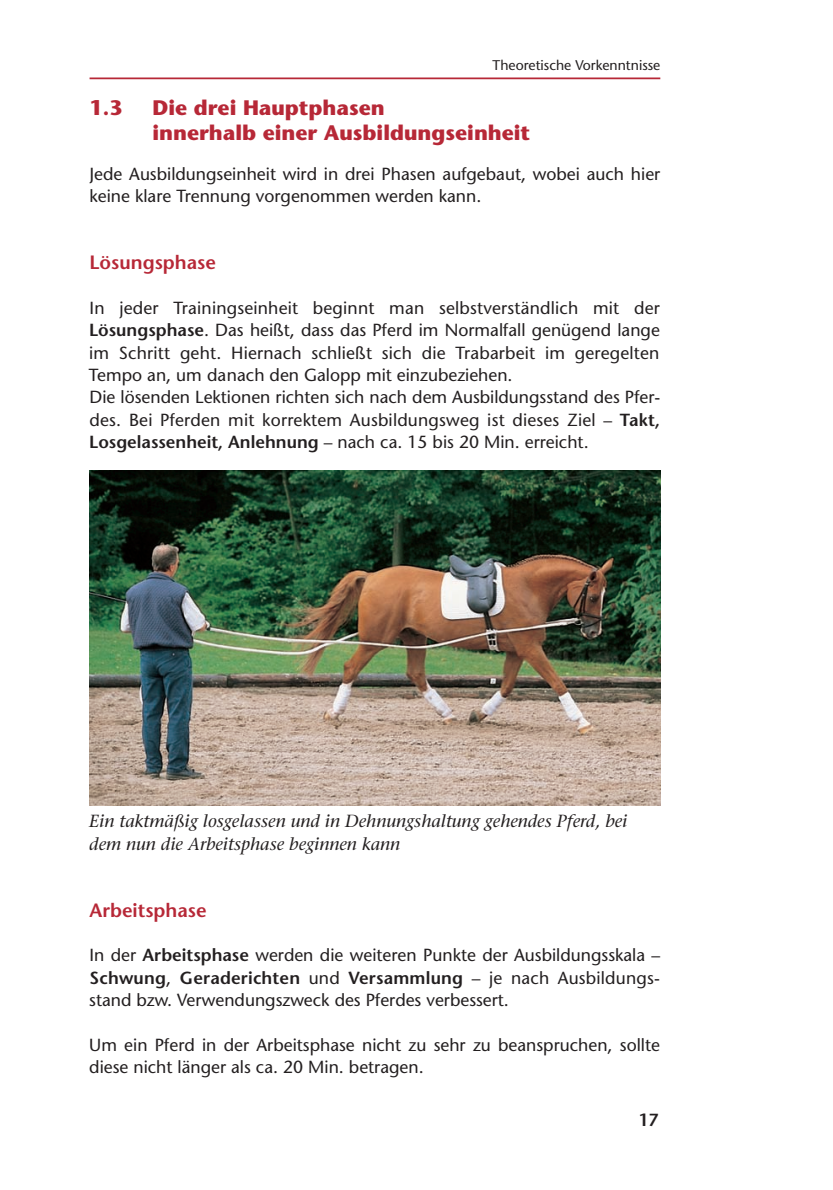
<style>
.page{position:relative;width:833px;height:1190px;background:#fff}
.page>*{position:absolute;margin:0;border:0;box-sizing:border-box;transform-origin:0 0}
.t1{font:700 21px/24.8px "Stone Sans";color:#b72837}
.t2{font:600 19.25px "Stone Sans";color:#b72837}
.t3{font:17.5px/22.4px "Stone Sans";color:#231f20}
.t4{font:italic 17.5px/22.4px "Stone Serif";color:#231f20}
.t5{font:600 17.5px "Stone Sans";color:#231f20}
.t6{font:14px "Stone Sans";color:#231f20}
.s1{font-weight:600}
</style>
<div class="page">
<hr style="left:90px;top:77px;width:570px;height:2px;background:#b72837">
<img style="left:90px;top:470px;width:570px;height:335px">
<p class="t6" style="left:492px;top:60px;width:169px">Theoretische Vorkenntnisse</p>
<p class="t1" style="left:90px;top:97px;width:35px">1.3</p>
<p class="t1" style="left:153px;top:97px;width:379px">Die drei Hauptphasen<br>innerhalb einer Ausbildungseinheit</p>
<p class="t3" style="left:90px;top:164px;width:572px">Jede Ausbildungseinheit wird in drei Phasen aufgebaut, wobei auch hier keine klare Trennung vorgenommen werden kann.</p>
<p class="t2" style="left:90px;top:255px;width:128px">Lösungsphase</p>
<p class="t3" style="left:89px;top:298px;width:573px">In jeder Trainingseinheit beginnt man selbstverständlich mit der <span class="s1">Lösungsphase</span>. Das heißt, dass das Pferd im Normalfall genügend lange im Schritt geht. Hiernach schließt sich die Trabarbeit im geregelten Tempo an, um danach den Galopp mit einzubeziehen.<br>Die lösenden Lektionen richten sich nach dem Ausbildungsstand des Pfer&shy;des. Bei Pferden mit korrektem Ausbildungsweg ist dieses Ziel – <span class="s1">Takt, Losgelassenheit, Anlehnung</span> – nach ca. 15 bis 20 Min. erreicht.</p>
<p class="t4" style="left:89px;top:812px;width:539px">Ein taktmäßig losgelassen und in Dehnungshaltung gehendes Pferd, bei dem nun die Arbeitsphase beginnen kann</p>
<p class="t2" style="left:90px;top:902px;width:118px">Arbeitsphase</p>
<p class="t3" style="left:89px;top:946px;width:572px;text-align:justify">In der <span class="s1">Arbeitsphase</span> werden die weiteren Punkte der Ausbildungsskala – <span class="s1">Schwung</span>, <span class="s1">Geraderichten</span> und <span class="s1">Versammlung</span> – je nach Ausbildungs&shy;stand bzw. Verwendungszweck des Pferdes verbessert.</p>
<p class="t3" style="left:89px;top:1035px;width:572px">Um ein Pferd in der Arbeitsphase nicht zu sehr zu beanspruchen, sollte diese nicht länger als ca. 20 Min. betragen.</p>
<p class="t5" style="left:638px;top:1113px;width:22px">17</p>
</div>
